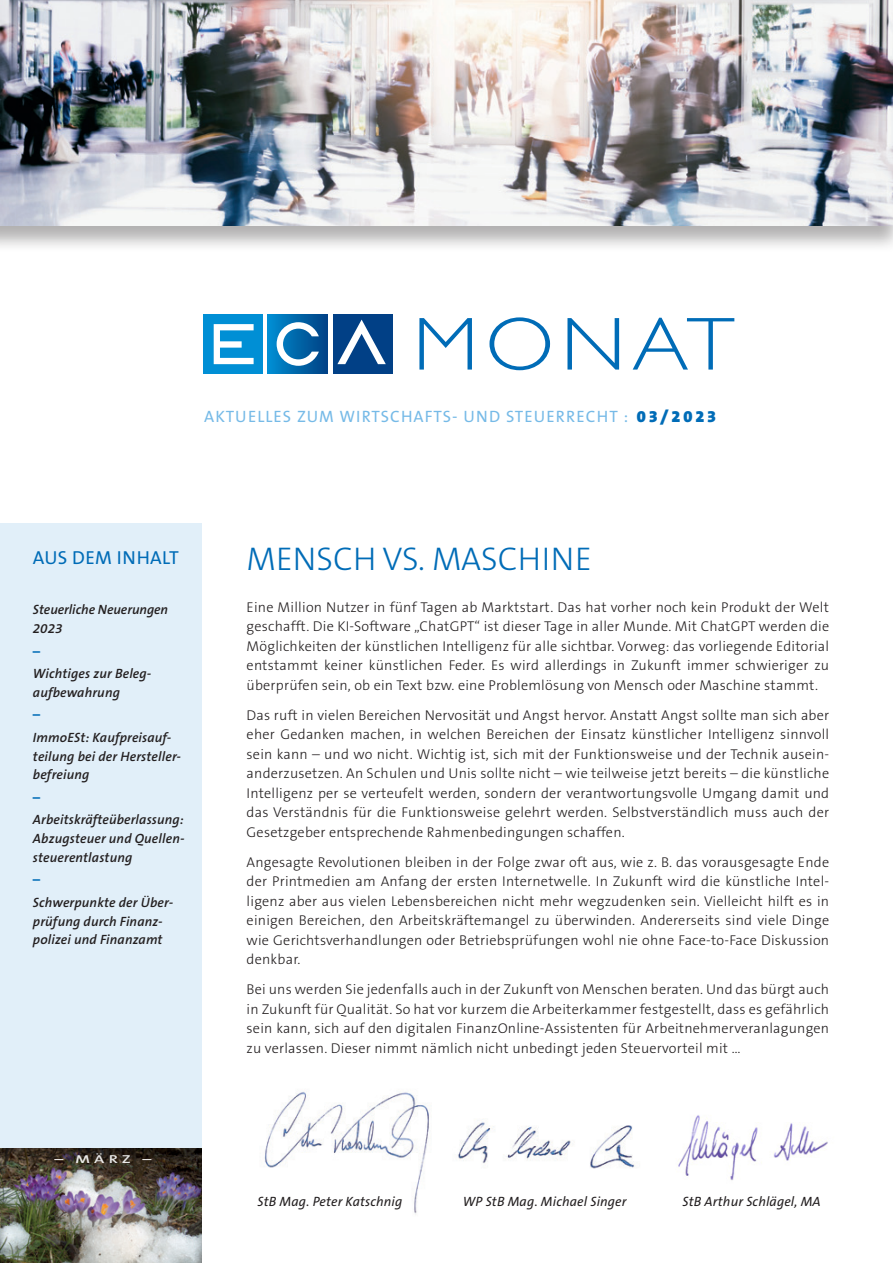
<style>
.page{position:relative;width:893px;height:1263px;background:#fff}
.page>*{position:absolute;margin:0;border:0;box-sizing:border-box;transform-origin:0 0}
.t1{font:300 75.45px "Gill Sans";letter-spacing:.08em;color:#006cb7;scale:1.11 1}
.t2{font:300 33px "The Sans B3";color:#006cb7}
.t3{font:18.9px "The Sans B5 Plain";letter-spacing:.02em;color:#006cb7}
.t4{font:16.5px "The Sans B5 Plain";letter-spacing:.065em;color:#76bae7}
.t5{font:900 16.5px "The Sans B9";letter-spacing:.17em;color:#006cb7}
.t6{font:300 14.25px/19.5px "The Sans B3";letter-spacing:.015em;color:#231f20;text-align:justify}
.t7{font:italic 600 13.5px/18.8px "The Sans B6";letter-spacing:.01em;color:#231f20}
.t8{font:italic 13.5px "The Sans B5 Plain";letter-spacing:.01em;color:#231f20}
.t9{font:700 13.5px "The Sans B7";color:#006cb7}
.t10{font:600 11.55px "The Sans B6";color:#fff;scale:1.43 1}
</style>
<div class="page">
<div style="left:0;top:523px;width:202px;height:625px;background:#e1eff9"></div>
<div style="left:0;top:1145px;width:203px;height:118px;background:#231f20;opacity:.5"></div>
<div style="left:203px;top:314px;width:60px;height:59px;background:#008fd5"></div>
<svg style="left:214px;top:324px;width:40px;height:40px"></svg>
<div style="left:268px;top:314px;width:60px;height:59px;background:linear-gradient(to right,#018ed2,#004184)"></div>
<svg style="left:277px;top:322px;width:42px;height:44px"></svg>
<div style="left:333px;top:314px;width:59px;height:59px;background:#014086"></div>
<svg style="left:337px;top:320px;width:49px;height:44px"></svg>
<div style="left:0;top:0;width:893px;height:253px;background:#231f20;opacity:.35"></div>
<img style="left:0;top:0;width:893px;height:225px">
<img style="left:264px;top:1091px;width:165px;height:123px">
<img style="left:458px;top:1119px;width:182px;height:50px">
<img style="left:678px;top:1115px;width:150px;height:65px">
<p class="t1" style="left:413px;top:302px;width:291px">MONAT</p>
<p class="t4" style="left:204px;top:408px;width:426px">AKTUELLES ZUM WIRTSCHAFTS- UND STEUERRECHT :</p>
<p class="t5" style="left:637px;top:407px;width:81px">03/2023</p>
<p class="t3" style="left:33px;top:547px;width:147px">AUS DEM INHALT</p>
<p class="t7" style="left:33px;top:601px;width:137px">Steuerliche Neuerungen<br>2023</p>
<p class="t9" style="left:33px;top:644px;width:9px">–</p>
<p class="t7" style="left:33px;top:665px;width:120px">Wichtiges zur Beleg-</p>
<p class="t7" style="left:33px;top:684px;width:89px">aufbewahrung</p>
<p class="t9" style="left:33px;top:708px;width:9px">–</p>
<p class="t7" style="left:33px;top:729px;width:150px">ImmoESt: Kaufpreisauf&shy;teilung bei der Hersteller&shy;befreiung</p>
<p class="t9" style="left:33px;top:790px;width:9px">–</p>
<p class="t7" style="left:33px;top:811px;width:153px;text-align:justify">Arbeitskräfteüberlassung:<br>Abzugsteuer und Quellen&shy;steuerentlastung</p>
<p class="t9" style="left:33px;top:873px;width:9px">–</p>
<p class="t7" style="left:33px;top:894px;width:142px">Schwerpunkte der Über&shy;prüfung durch Finanz&shy;polizei und Finanzamt</p>
<p class="t10" style="left:55px;top:1153px;width:69px">– MÄRZ –</p>
<p class="t2" style="left:247px;top:541px;width:347px">MENSCH VS. MASCHINE</p>
<p class="t6" style="left:247px;top:598px;width:584px">Eine Million Nutzer in fünf Tagen ab Marktstart. Das hat vorher noch kein Produkt der Welt geschafft. Die KI-Software „ChatGPT“ ist dieser Tage in aller Munde. Mit ChatGPT werden die Möglichkeiten der künstlichen Intelligenz für alle sichtbar. Vorweg: das vorliegende Editorial entstammt keiner künstlichen Feder. Es wird allerdings in Zukunft immer schwieriger zu überprüfen sein, ob ein Text bzw. eine Problemlösung von Mensch oder Maschine stammt.</p>
<p class="t6" style="left:247px;top:706px;width:584px">Das ruft in vielen Bereichen Nervosität und Angst hervor. Anstatt Angst sollte man sich aber eher Gedanken machen, in welchen Bereichen der Einsatz künstlicher Intelligenz sinnvoll sein kann – und wo nicht. Wichtig ist, sich mit der Funktionsweise und der Technik ausein&shy;anderzusetzen. An Schulen und Unis sollte nicht – wie teilweise jetzt bereits – die künstliche Intelligenz per se verteufelt werden, sondern der verantwortungsvolle Umgang damit und das Verständnis für die Funktionsweise gelehrt werden. Selbstverständlich muss auch der Gesetzgeber entsprechende Rahmenbedingungen schaffen.</p>
<p class="t6" style="left:247px;top:853px;width:584px">Angesagte Revolutionen bleiben in der Folge zwar oft aus, wie z. B. das vorausgesagte Ende der Printmedien am Anfang der ersten Internetwelle. In Zukunft wird die künstliche Intel&shy;ligenz aber aus vielen Lebensbereichen nicht mehr wegzudenken sein. Vielleicht hilft es in einigen Bereichen, den Arbeitskräftemangel zu überwinden. Andererseits sind viele Dinge wie Gerichtsverhandlungen oder Betriebsprüfungen wohl nie ohne Face-to-Face Diskussion denkbar.</p>
<p class="t6" style="left:247px;top:980px;width:584px">Bei uns werden Sie jedenfalls auch in der Zukunft von Menschen beraten. Und das bürgt auch in Zukunft für Qualität. So hat vor kurzem die Arbeiterkammer festgestellt, dass es gefährlich sein kann, sich auf den digitalen FinanzOnline-Assistenten für Arbeitnehmerveranlagungen zu verlassen. Dieser nimmt nämlich nicht unbedingt jeden Steuervorteil mit …</p>
<p class="t8" style="left:257px;top:1194px;width:146px">StB Mag. Peter Katschnig</p>
<p class="t8" style="left:463px;top:1194px;width:165px">WP StB Mag. Michael Singer</p>
<p class="t8" style="left:682px;top:1194px;width:140px">StB Arthur Schlägel, MA</p>
</div>
